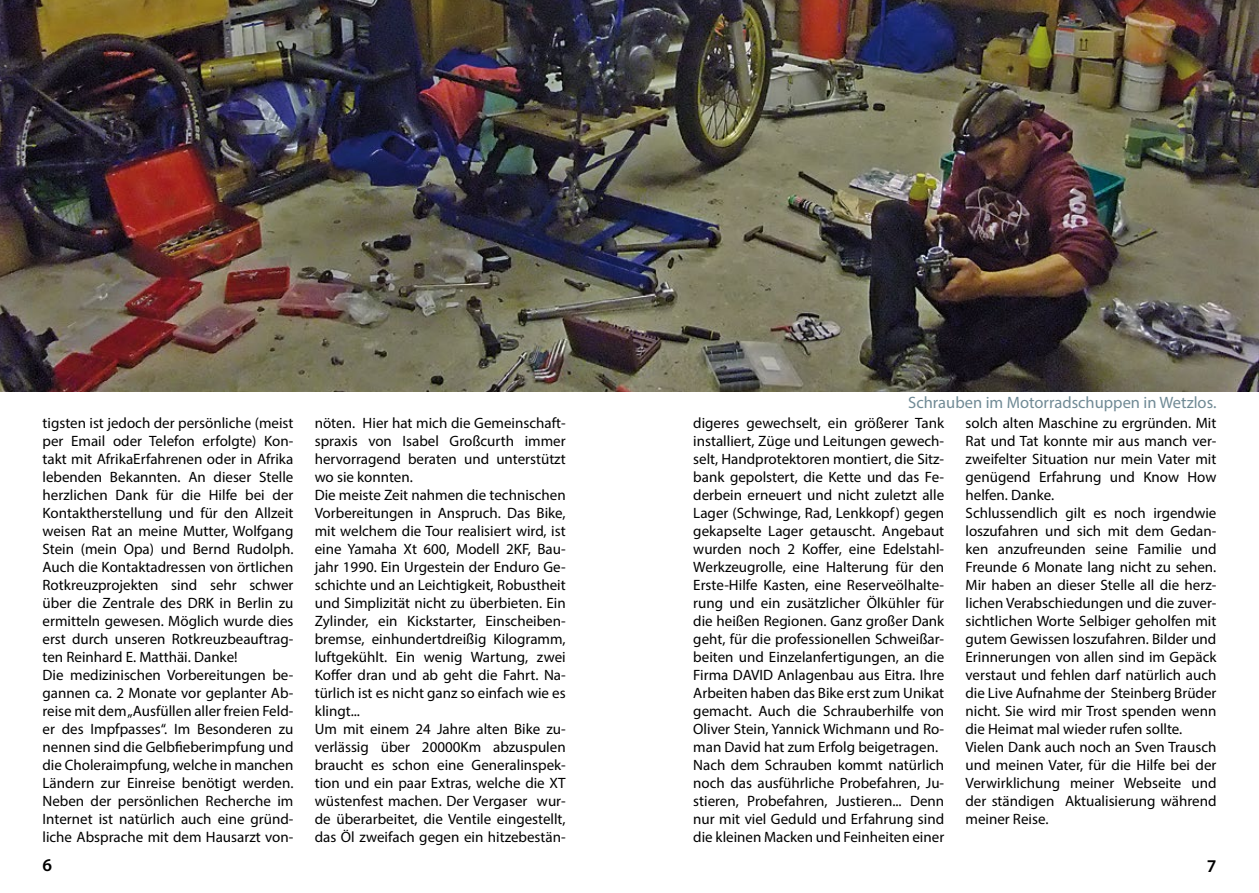
<style>
.page{position:relative;width:1259px;height:893px;background:#fff}
.page>*{position:absolute;margin:0;border:0;box-sizing:border-box;transform-origin:0 0}
.t1{font:600 18px "Myriad Pro";color:#000}
.t2{font:16.5px "Myriad Pro";color:#708a95}
.t3{font:15px/18px "Myriad Pro";color:#000}
</style>
<div class="page">
<img style="left:0;top:0;width:1259px;height:391px">
<p class="t2" style="left:908px;top:392px;width:310px">Schrauben im Motorradschuppen in Wetzlos.</p>
<p class="t3" style="left:43px;top:414px;width:252px">tigsten ist jedoch der persönliche (meist per Email oder Telefon erfolgte) Kon&shy;takt mit AfrikaErfahrenen oder in Afrika lebenden Bekannten. An dieser Stelle herzlichen Dank für die Hilfe bei der Kontaktherstellung und für den Allzeit weisen Rat an meine Mutter, Wolfgang Stein (mein Opa) und Bernd Rudolph.<br>Auch die Kontaktadressen von örtlichen Rotkreuzprojekten sind sehr schwer über die Zentrale des DRK in Berlin zu ermitteln gewesen. Möglich wurde dies erst durch unseren Rotkreuzbeauftrag&shy;ten Reinhard E. Matthäi. Danke!<br>Die medizinischen Vorbereitungen be&shy;gannen ca. 2 Monate vor geplanter Ab&shy;reise mit dem „Ausfüllen aller freien Feld&shy;er des Impfpasses“. Im Besonderen zu nennen sind die Gelbfieberimpfung und die Choleraimpfung, welche in manchen Ländern zur Einreise benötigt werden.<br>Neben der persönlichen Recherche im Internet ist natürlich auch eine gründ&shy;liche Absprache mit dem Hausarzt von-</p>
<p class="t3" style="left:315px;top:414px;width:252px">nöten. Hier hat mich die Gemeinschaft&shy;spraxis von Isabel Großcurth immer hervorragend beraten und unterstützt wo sie konnten.<br>Die meiste Zeit nahmen die technischen Vorbereitungen in Anspruch. Das Bike, mit welchem die Tour realisiert wird, ist eine Yamaha Xt 600, Modell 2KF, Bau&shy;jahr 1990. Ein Urgestein der Enduro Ge&shy;schichte und an Leichtigkeit, Robustheit und Simplizität nicht zu überbieten. Ein Zylinder, ein Kickstarter, Einscheiben&shy;bremse, einhundertdreißig Kilogramm, luftgekühlt. Ein wenig Wartung, zwei Koffer dran und ab geht die Fahrt. Na&shy;türlich ist es nicht ganz so einfach wie es klingt...<br>Um mit einem 24 Jahre alten Bike zu&shy;verlässig über 20000Km abzuspulen braucht es schon eine Generalinspek&shy;tion und ein paar Extras, welche die XT wüstenfest machen. Der Vergaser wur&shy;de überarbeitet, die Ventile eingestellt, das Öl zweifach gegen ein hitzebestän-</p>
<p class="t3" style="left:693px;top:414px;width:252px">digeres gewechselt, ein größerer Tank installiert, Züge und Leitungen gewech&shy;selt, Handprotektoren montiert, die Sitz&shy;bank gepolstert, die Kette und das Fe&shy;derbein erneuert und nicht zuletzt alle Lager (Schwinge, Rad, Lenkkopf) gegen gekapselte Lager getauscht. Angebaut wurden noch 2 Koffer, eine Edelstahl-Werkzeugrolle, eine Halterung für den Erste-Hilfe Kasten, eine Reserveölhalte&shy;rung und ein zusätzlicher Ölkühler für die heißen Regionen. Ganz großer Dank geht, für die professionellen Schweißar&shy;beiten und Einzelanfertigungen, an die Firma DAVID Anlagenbau aus Eitra. Ihre Arbeiten haben das Bike erst zum Unikat gemacht. Auch die Schrauberhilfe von Oliver Stein, Yannick Wichmann und Ro&shy;man David hat zum Erfolg beigetragen.<br>Nach dem Schrauben kommt natürlich noch das ausführliche Probefahren, Ju&shy;stieren, Probefahren, Justieren... Denn nur mit viel Geduld und Erfahrung sind die kleinen Macken und Feinheiten einer</p>
<p class="t3" style="left:965px;top:414px;width:252px">solch alten Maschine zu ergründen. Mit Rat und Tat konnte mir aus manch ver&shy;zweifelter Situation nur mein Vater mit genügend Erfahrung und Know How helfen. Danke.<br>Schlussendlich gilt es noch irgendwie loszufahren und sich mit dem Gedan&shy;ken anzufreunden seine Familie und Freunde 6 Monate lang nicht zu sehen.<br>Mir haben an dieser Stelle all die herz&shy;lichen Verabschiedungen und die zuver&shy;sichtlichen Worte Selbiger geholfen mit gutem Gewissen loszufahren. Bilder und Erinnerungen von allen sind im Gepäck verstaut und fehlen darf natürlich auch die Live Aufnahme der Steinberg Brüder nicht. Sie wird mir Trost spenden wenn die Heimat mal wieder rufen sollte.<br>Vielen Dank auch noch an Sven Trausch und meinen Vater, für die Hilfe bei der Verwirklichung meiner Webseite und der ständigen Aktualisierung während meiner Reise.</p>
<p class="t1" style="left:43px;top:854px;width:11px">6</p>
<p class="t1" style="left:1206px;top:854px;width:11px">7</p>
</div>
